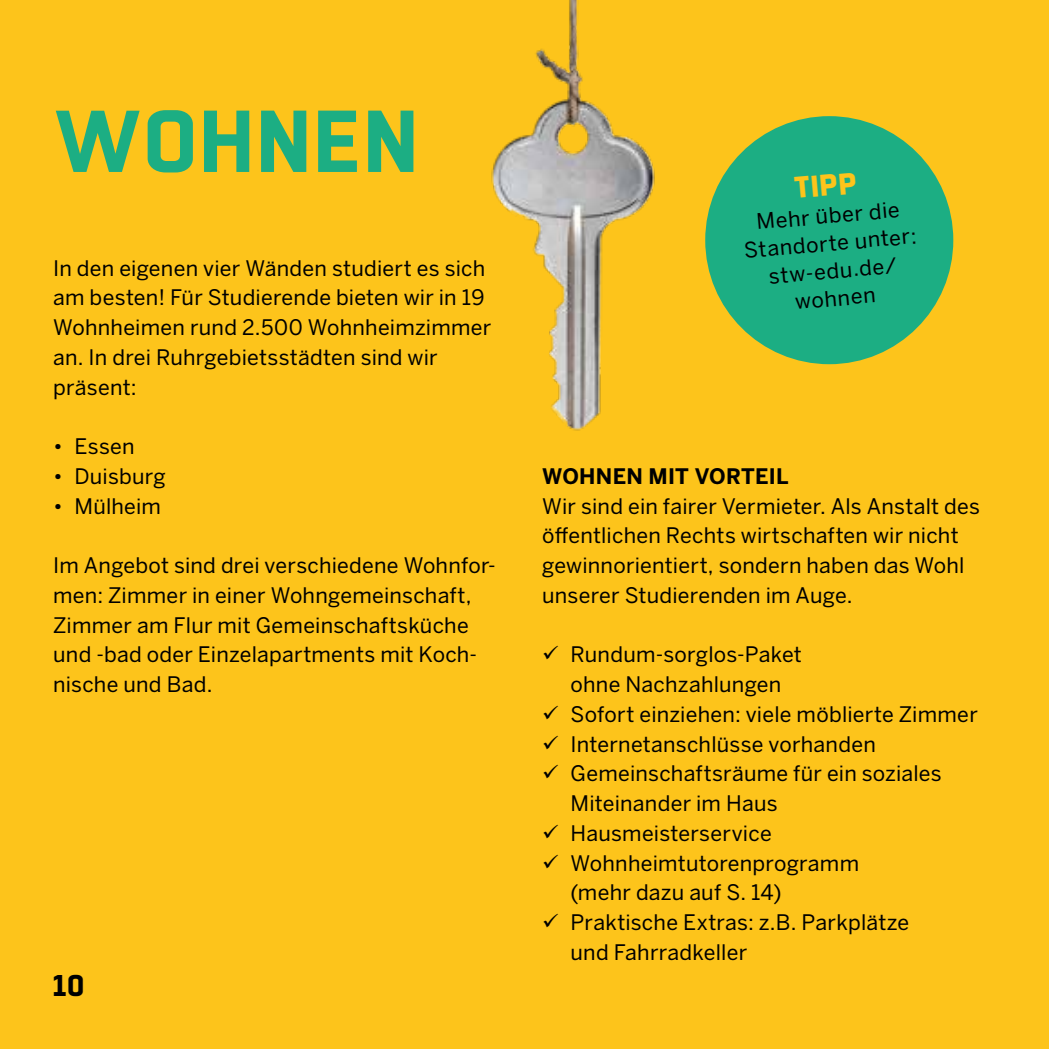
<style>
.page{position:relative;width:1049px;height:1049px;background:#fdc41b}
.page>*{position:absolute;margin:0;border:0;box-sizing:border-box;transform-origin:0 0}
.t1{font:700 87.5px "Boxed";letter-spacing:.015em;color:#1cae83}
.t2{font:800 30px "Boxed";color:#fdc41b}
.t3{font:700 30px "Boxed";color:#000}
.t4{font:21.25px/29.8px "Benton Sans";letter-spacing:.01em;color:#000}
.t5{font:700 21.25px "Benton Sans";letter-spacing:.01em;color:#000}
</style>
<div class="page">
<div style="left:705px;top:116px;width:248px;height:248px;background:#1cae83;border-radius:50%"></div>
<img style="left:491px;top:0;width:222px;height:431px">
<hr style="left:1048px;top:0;width:1px;height:1049px;background:#cb1122">
<h1 class="t1" style="left:54px;top:83px;width:367px">WOHNEN</h1>
<p class="t4" style="left:53px;top:253px;width:440px">In den eigenen vier Wänden studiert es sich am besten! Für Studierende bieten wir in 19<br>Wohnheimen rund 2.500 Wohnheimzimmer an. In drei Ruhrgebietsstädten sind wir präsent:</p>
<p class="t4" style="left:53px;top:432px;width:83px">• Essen</p>
<p class="t4" style="left:53px;top:461px;width:114px">• Duisburg</p>
<p class="t4" style="left:53px;top:491px;width:109px">• Mülheim</p>
<p class="t4" style="left:53px;top:551px;width:444px">Im Angebot sind drei verschiedene Wohnfor&shy;men: Zimmer in einer Wohngemeinschaft, Zimmer am Flur mit Gemeinschaftsküche und -bad oder Einzelapartments mit Koch‑ nische und Bad.</p>
<h2 class="t3" style="left:53px;top:965px;width:33px">10</h2>
<h2 class="t2" style="left:792px;top:167px;width:64px;rotate:-5deg">TIPP</h2>
<p class="t4" style="left:741px;top:209px;width:174px;line-height:27.8px;text-align:center;rotate:-5deg">Mehr über die<br>Standorte unter: stw-edu.de/ wohnen</p>
<p class="t5" style="left:542px;top:463px;width:248px">WOHNEN MIT VORTEIL</p>
<p class="t4" style="left:542px;top:491px;width:439px">Wir sind ein fairer Vermieter. Als Anstalt des öffentlichen Rechts wirtschaften wir nicht gewinnorientiert, sondern haben das Wohl unserer Studierenden im Auge.</p>
<p class="t4" style="left:570px;top:640px;width:409px">Rundum-sorglos-Paket<br>ohne Nachzahlungen<br>Sofort einziehen: viele möblierte Zimmer<br>Internetanschlüsse vorhanden<br>Gemeinschaftsräume für ein soziales<br>Miteinander im Haus<br>Hausmeisterservice<br>Wohnheimtutorenprogramm<br>(mehr dazu auf S. 14)<br>Praktische Extras: z.B. Parkplätze<br>und Fahrradkeller</p>
</div>
